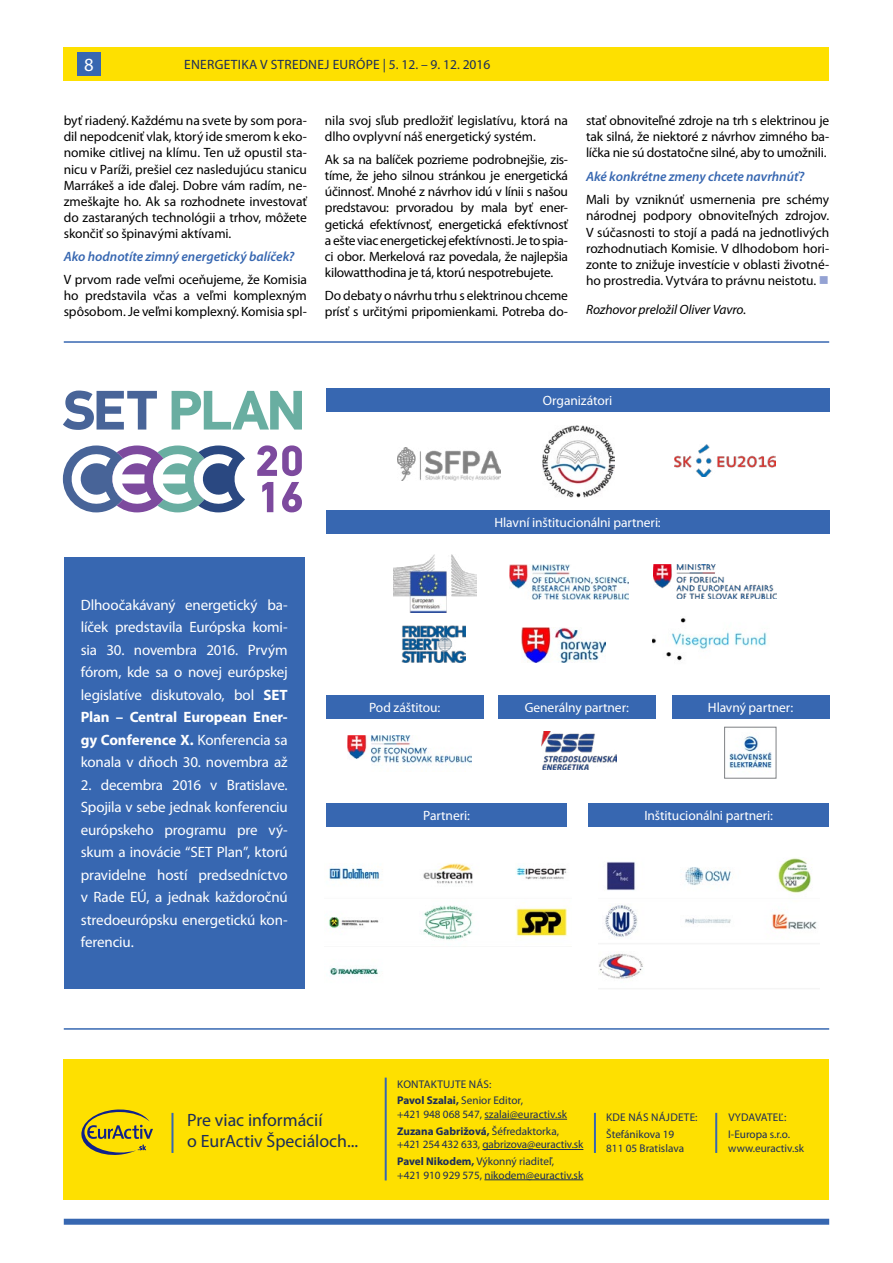
<style>
.page{position:relative;width:893px;height:1263px;background:#fff}
.page>*{position:absolute;margin:0;border:0;box-sizing:border-box;transform-origin:0 0}
.t1{font:18.6px "Myriad Pro";color:#fff}
.t2{font:17.85px/20.4px "Myriad Pro";color:#1c2d5a}
.t3{font:15px/22.5px "Myriad Pro";letter-spacing:-.01em;color:#fff;text-align:justify}
.t4{font:13.5px/16.2px "Myriad Pro";letter-spacing:-.01em;color:#000;text-align:justify}
.t5{font:13.5px "Myriad Pro";letter-spacing:-.005em;color:#fff}
.t6{font:italic 600 13.5px "Myriad Pro";color:#3767b1}
.t7{font:13.5px "Myriad Pro";letter-spacing:.02em;color:#1c2d5a}
.t8{font:italic 13.5px "Myriad Pro";letter-spacing:-.01em;color:#000}
.t9{font:11.25px/16.5px "Myriad Pro";color:#1c2d5a}
.s1{color:#94a2d3}
.s2{font-weight:700}
</style>
<div class="page">
<div style="left:64px;top:47px;width:765px;height:33px;background:#fee000"></div>
<div style="left:77px;top:52px;width:24px;height:23px;background:#3767b1"></div>
<div style="left:64px;top:1219px;width:765px;height:6px;background:#3767b1"></div>
<hr style="left:64px;top:1028px;width:765px;height:2px;background:#3767b1">
<hr style="left:64px;top:341px;width:765px;height:2px;background:#3767b1">
<div style="left:64px;top:557px;width:241px;height:432px;background:#3767b1"></div>
<div style="left:64px;top:1059px;width:765px;height:140px;background:#fee000"></div>
<hr style="left:484px;top:1119px;width:83px;height:1px;background:#1c2d5a">
<hr style="left:482px;top:1149px;width:101px;height:1px;background:#1c2d5a">
<hr style="left:484px;top:1179px;width:99px;height:1px;background:#1c2d5a">
<hr style="left:385px;top:1077px;width:2px;height:103px;background:#3767b1">
<hr style="left:171px;top:1113px;width:2px;height:40px;background:#3767b1">
<hr style="left:594px;top:1113px;width:2px;height:40px;background:#3767b1">
<hr style="left:715px;top:1113px;width:2px;height:40px;background:#3767b1">
<svg style="left:81px;top:1109px;width:72px;height:46px"></svg>
<img style="left:599px;top:858px;width:218px;height:121px">
<img style="left:328px;top:863px;width:239px;height:113px">
<svg style="left:63px;top:445px;width:182px;height:67px"></svg>
<svg style="left:63px;top:391px;width:94px;height:39px"></svg>
<svg style="left:172px;top:391px;width:130px;height:39px"></svg>
<svg style="left:257px;top:445px;width:45px;height:31px"></svg>
<svg style="left:262px;top:482px;width:11px;height:30px"></svg>
<svg style="left:282px;top:482px;width:20px;height:30px"></svg>
<img style="left:543px;top:426px;width:72px;height:72px">
<img style="left:397px;top:447px;width:104px;height:34px">
<img style="left:674px;top:445px;width:101px;height:32px">
<div style="left:326px;top:388px;width:503px;height:23px;background:#3767b1"></div>
<div style="left:326px;top:511px;width:503px;height:23px;background:#3767b1"></div>
<div style="left:326px;top:804px;width:241px;height:23px;background:#3767b1"></div>
<div style="left:588px;top:804px;width:241px;height:23px;background:#3767b1"></div>
<div style="left:326px;top:695px;width:157px;height:23px;background:#3767b1"></div>
<div style="left:498px;top:695px;width:157px;height:23px;background:#3767b1"></div>
<div style="left:672px;top:695px;width:157px;height:23px;background:#3767b1"></div>
<img style="left:394px;top:555px;width:83px;height:57px">
<img style="left:510px;top:565px;width:119px;height:34px">
<img style="left:653px;top:565px;width:123px;height:34px">
<img style="left:401px;top:625px;width:64px;height:37px">
<img style="left:522px;top:627px;width:83px;height:35px">
<img style="left:652px;top:618px;width:115px;height:43px">
<img style="left:348px;top:736px;width:124px;height:30px">
<img style="left:542px;top:732px;width:75px;height:38px">
<img style="left:729px;top:736px;width:43px;height:33px">
<div style="left:724px;top:727px;width:52px;height:51px;border:1px solid #808285"></div>
<h1 class="t1" style="left:84px;top:54px;width:11px">8</h1>
<p class="t7" style="left:184px;top:57px;width:308px">ENERGETIKA V STREDNEJ EURÓPE | 5. 12. – 9. 12. 2016</p>
<p class="t4" style="left:64px;top:113px;width:245px">byť riadený. Každému na svete by som pora&shy;dil nepodceniť vlak, ktorý ide smerom k eko&shy;nomike citlivej na klímu. Ten už opustil sta&shy;nicu v Paríži, prešiel cez nasledujúcu stanicu Marrákeš a ide ďalej. Dobre vám radím, ne&shy;zmeškajte ho. Ak sa rozhodnete investovať do zastaraných technológii a trhov, môžete skončiť so špinavými aktívami.</p>
<p class="t6" style="left:64px;top:249px;width:232px">Ako hodnotíte zimný energetický balíček?</p>
<p class="t4" style="left:64px;top:271px;width:245px">V prvom rade veľmi oceňujeme, že Komisia ho predstavila včas a veľmi komplexným spôsobom. Je veľmi komplexný. Komisia spl-</p>
<p class="t4" style="left:325px;top:113px;width:245px">nila svoj sľub predložiť legislatívu, ktorá na dlho ovplyvní náš energetický systém.</p>
<p class="t4" style="left:325px;top:151px;width:245px">Ak sa na balíček pozrieme podrobnejšie, zis&shy;tíme, že jeho silnou stránkou je energetická účinnosť. Mnohé z návrhov idú v línii s našou predstavou: prvoradou by mala byť ener&shy;getická efektívnosť, energetická efektívnosť aešte viac energetickej efektívnosti. Je to spia&shy;ci obor. Merkelová raz povedala, že najlepšia kilowatthodina je tá, ktorú nespotrebujete.</p>
<p class="t4" style="left:325px;top:287px;width:245px">Do debaty o návrhu trhu s elektrinou chceme prísť s určitými pripomienkami. Potreba do-</p>
<p class="t4" style="left:586px;top:113px;width:245px">stať obnoviteľné zdroje na trh s elektrinou je tak silná, že niektoré z návrhov zimného ba&shy;líčka nie sú dostatočne silné, aby to umožnili.</p>
<p class="t6" style="left:586px;top:169px;width:220px">Aké konkrétne zmeny chcete navrhnúť?</p>
<p class="t4" style="left:586px;top:192px;width:245px">Mali by vzniknúť usmernenia pre schémy národnej podpory obnoviteľných zdrojov.<br>V súčasnosti to stojí a padá na jednotlivých rozhodnutiach Komisie. V dlhodobom hori&shy;zonte to znižuje investície v oblasti životné&shy;ho prostredia. Vytvára to právnu neistotu. <span class="s1">■</span></p>
<p class="t8" style="left:586px;top:302px;width:162px">Rozhovor preložil Oliver Vavro.</p>
<p class="t5" style="left:543px;top:393px;width:71px">Organizátori</p>
<p class="t3" style="left:81px;top:594px;width:208px">Dlhoočakávaný energetický ba&shy;líček predstavila Európska komi&shy;sia 30. novembra 2016. Prvým fórom, kde sa o novej európskej legislatíve diskutovalo, bol <span class="s2">SET Plan – Central European Ener&shy;gy Conference X.</span> Konferencia sa konala v dňoch 30. novembra až</p>
<p class="t3" style="left:81px;top:774px;width:208px">2. decembra 2016 v Bratislave.<br>Spojila v sebe jednak konferenciu európskeho programu pre vý&shy;skum a inovácie “SET Plan”, ktorú pravidelne hostí predsedníctvo v Rade EÚ, a jednak každoročnú stredoeurópsku energetickú kon&shy;ferenciu.</p>
<p class="t5" style="left:494px;top:515px;width:168px">Hlavní inštitucionálni partneri:</p>
<p class="t5" style="left:369px;top:700px;width:73px">Pod záštitou:</p>
<p class="t5" style="left:525px;top:700px;width:106px">Generálny partner:</p>
<p class="t5" style="left:708px;top:700px;width:87px">Hlavný partner:</p>
<p class="t5" style="left:423px;top:808px;width:48px">Partneri:</p>
<p class="t5" style="left:644px;top:808px;width:130px">Inštitucionálni partneri:</p>
<h2 class="t2" style="left:187px;top:1110px;width:172px">Pre viac informácií<br>o EurActiv Špeciáloch...</h2>
<p class="t9" style="left:397px;top:1076px;width:127px">KONTAKTUJTE NÁS:<br><span class="s2">Pavol Szalai,</span> Senior Editor,</p>
<p class="t9" style="left:397px;top:1106px;width:171px">+421 948 068 547, szalai@euractiv.sk<br><span class="s2">Zuzana Gabrižová,</span> Šéfredaktorka,</p>
<p class="t9" style="left:397px;top:1136px;width:188px">+421 254 432 633, gabrizova@euractiv.sk<br><span class="s2">Pavel Nikodem,</span> Výkonný riaditeľ,</p>
<p class="t9" style="left:397px;top:1167px;width:188px">+421 910 929 575, nikodem@euractiv.sk</p>
<p class="t9" style="left:606px;top:1109px;width:93px">KDE NÁS NÁJDETE:<br>Štefánikova 19</p>
<p class="t9" style="left:606px;top:1140px;width:79px">811 05 Bratislava</p>
<p class="t9" style="left:728px;top:1109px;width:63px">VYDAVATEĽ:<br>I-Europa s.r.o.</p>
<p class="t9" style="left:728px;top:1140px;width:77px">www.euractiv.sk</p>
</div>
